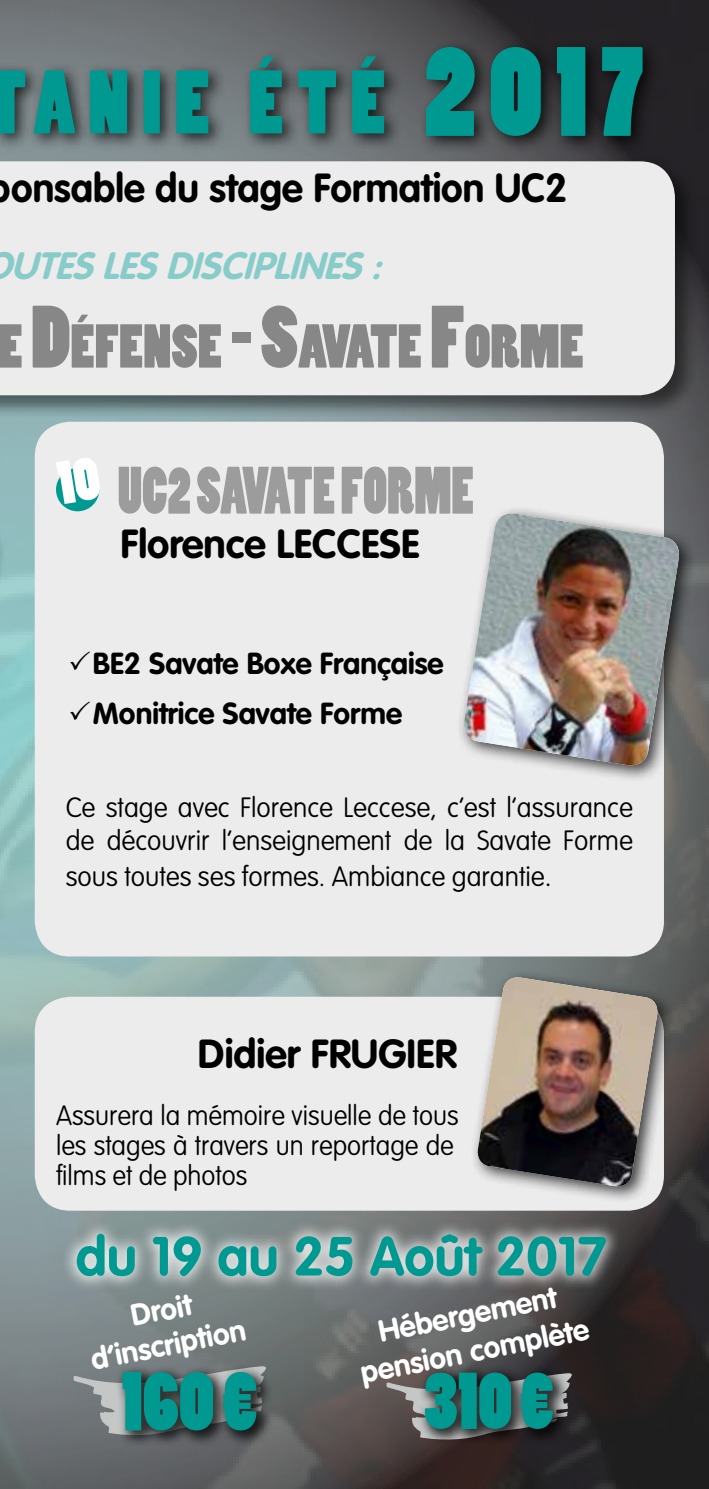
<style>
.page{position:relative;width:709px;height:1489px;background:#fff}
.page>*{position:absolute;margin:0;border:0;box-sizing:border-box;transform-origin:0 0}
.t1{font:84px "Poplar Std";letter-spacing:.155em;color:#009992}
.t2{font:79px "Poplar Std";color:#009992}
.t3{font:76px "Poplar Std";color:#009992}
.t4{font:62.5px "Poplar Std";color:#9c9c9d;scale:.86 1}
.t5{font:57.75px "Poplar Std";color:#6e6e6e}
.t6{font:700 54.25px "VAG Rounded Std";color:#009992}
.t7{font:700 40px "VAG Rounded Std";color:#000}
.t8{font:italic 700 37.5px "VAG Rounded Std";color:#87ccc9}
.t9{font:700 30px/35px "VAG Rounded Std";color:#fff;text-align:center}
.t10{font:700 30px "VAG Rounded Std";color:#000}
.t11{font:100 27.5px/33px "VAG Rounded Std";color:#000}
.t12{font:100 27.5px/30px "VAG Rounded Std";color:#000;scale:.95 1}
.s1{font-size:120px}
.s2{font-size:82.5px}
.s3{font-size:30px}
</style>
<div class="page">
<img style="left:0;top:0;width:709px;height:1488px">
<div style="left:0;top:34px;width:660px;height:120px;background:#000;opacity:.75"></div>
<div style="left:61px;top:1218px;width:561px;height:74px;background:#fff;opacity:.75"></div>
<svg style="left:72px;top:1365px;width:43px;height:71px;background:#878c8e"></svg>
<div style="left:115px;top:1364px;width:159px;height:83px;background:#000;opacity:.75"></div>
<svg style="left:385px;top:1372px;width:190px;height:68px;background:#625a59"></svg>
<div style="left:417px;top:1364px;width:154px;height:82px;background:#000;opacity:.75"></div>
<div style="left:0;top:157px;width:699px;height:261px;background:#000;opacity:.5"></div>
<div style="left:0;top:161px;width:675px;height:234px;background:#ececec"></div>
<div style="left:35px;top:421px;width:629px;height:535px;background:#ececec;border-radius:35px"></div>
<div style="left:35px;top:996px;width:629px;height:214px;background:#ececec;border-radius:35px"></div>
<div style="left:56px;top:468px;width:43px;height:43px;background:#009992;border-radius:50%"></div>
<div style="left:456px;top:505px;width:241px;height:279px;background:#000;opacity:.75"></div>
<img style="left:461px;top:513px;width:220px;height:255px">
<div style="left:0;top:503px;width:6px;height:227px;background:#000;opacity:.75"></div>
<div style="left:469px;top:969px;width:206px;height:234px;background:#000;opacity:.75"></div>
<img style="left:475px;top:977px;width:184px;height:211px">
<svg style="left:56px;top:468px;width:44px;height:36px"></svg>
<h1 class="t1" style="left:-14px;top:56px;width:659px">TANIE ÉTÉ <span class="s1">2017</span></h1>
<h3 class="t7" style="left:-11px;top:165px;width:580px">ponsable du stage Formation UC2</h3>
<h3 class="t8" style="left:-16px;top:243px;width:411px">OUTESLESDISCIPLINES:</h3>
<h3 class="t5" style="left:-2px;top:314px;width:587px">E <span class="s2">D</span>ÉFENSE <span class="s2">- S</span>AVATE <span class="s2">F</span>ORME</h3>
<h3 class="t4" style="left:118px;top:456px;width:416px">UC2 SAVATE FORME</h3>
<h3 class="t7" style="left:121px;top:520px;width:300px">Florence LECCESE</h3>
<p class="t10" style="left:68px;top:646px;width:377px">✓BE2 Savate Boxe Française</p>
<p class="t10" style="left:68px;top:695px;width:336px">✓Monitrice Savate Forme</p>
<p class="t11" style="left:66px;top:792px;width:568px">Ce stage avec Florence Leccese, c’est l’assurance de découvrir l’enseignement de la Savate Forme</p>
<p class="t11" style="left:66px;top:861px;width:487px">sous toutes ses formes. Ambiance garantie<span class="s3">.</span></p>
<h3 class="t7" style="left:198px;top:1030px;width:260px">Didier FRUGIER</h3>
<p class="t12" style="left:56px;top:1101px;width:425px">Assurera la mémoire visuelle de tous les stages à travers un reportage de films et de photos</p>
<h3 class="t6" style="left:76px;top:1224px;width:533px">du 19 au 25 Août 2017</h3>
<p class="t9" style="left:81px;top:1308px;width:159px;rotate:-11deg">Droit d’inscription</p>
<h2 class="t2" style="left:122px;top:1357px;width:141px">160 €</h2>
<p class="t9" style="left:350px;top:1319px;width:233px;line-height:37px;rotate:-11deg">Hébergement pension complète</p>
<h3 class="t3" style="left:424px;top:1358px;width:135px">310 €</h3>
</div>
